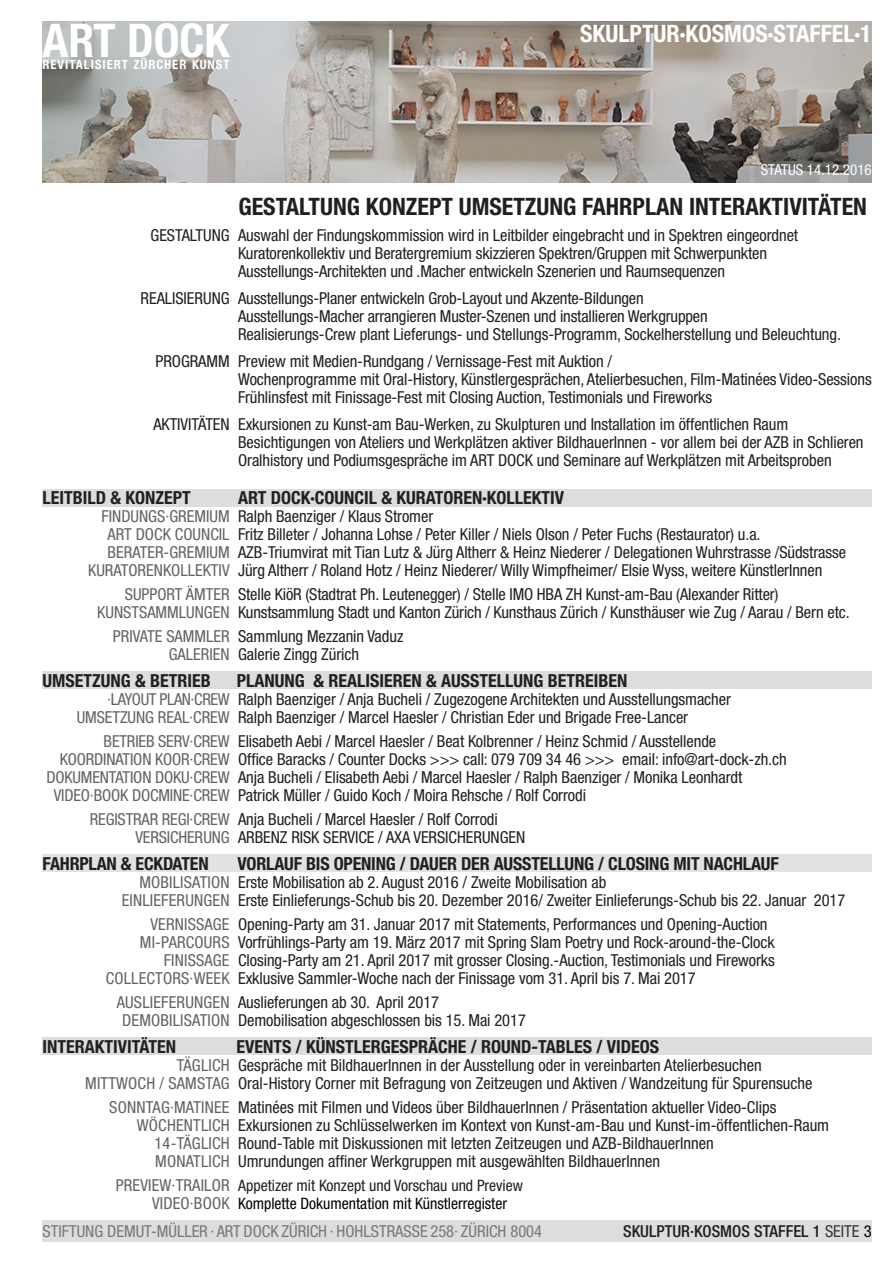
<style>
.page{position:relative;width:893px;height:1263px;background:#fff}
.page>*{position:absolute;margin:0;border:0;box-sizing:border-box;transform-origin:0 0}
.t1{font:700 condensed 46.5px "Helvetica Neue LT Std";color:#fff}
.t2{font:700 condensed 24px "Helvetica Neue LT Std";color:#231f20}
.t3{font:700 condensed 24px "Helvetica Neue LT Std";color:#fff}
.t4{font:700 condensed 18px "Helvetica Neue LT Std";color:#231f20}
.t5{font:condensed 16.5px "Helvetica Neue LT Std";letter-spacing:-.005em;color:#231f20}
.t6{font:condensed 16.5px/18px "Helvetica Neue LT Std";color:#636366;text-align:right}
.t7{font:condensed 16.5px "Helvetica Neue LT Std";color:#76787b}
.t8{font:500 condensed 16.5px "Helvetica Neue LT Std";color:#231f20}
.t9{font:condensed 16.5px "Helvetica Neue LT Std";letter-spacing:-.025em;color:#636366}
.t10{font:condensed 15.75px "Helvetica Neue LT Std";color:#000}
.t11{font:condensed 15.75px "Helvetica Neue LT Std";color:#231f20}
.t12{font:condensed 15px "Helvetica Neue LT Std";color:#fff}
.t13{font:700 condensed 12.75px "Helvetica Neue LT Std";letter-spacing:.075em;color:#fff}
.s1{font-weight:400;color:#3b3532}
.s2{font-weight:400;color:#000}
</style>
<div class="page">
<div style="left:43px;top:1220px;width:829px;height:22px;background:#dcdddf"></div>
<img style="left:43px;top:21px;width:829px;height:162px">
<div style="left:43px;top:855px;width:829px;height:17px;background:#e1e2e4"></div>
<div style="left:43px;top:1037px;width:829px;height:17px;background:#dcdddf"></div>
<div style="left:43px;top:489px;width:829px;height:17px;background:#dcdddf"></div>
<div style="left:43px;top:672px;width:829px;height:17px;background:#dcdddf"></div>
<p class="t1" style="left:43px;top:13px;width:189px">ART DOCK</p>
<p class="t13" style="left:43px;top:57px;width:189px">REVITALISIERT ZÜRCHER KUNST</p>
<p class="t3" style="left:580px;top:19px;width:293px">SKULPTUR·KOSMOS·STAFFEL·1</p>
<p class="t12" style="left:761px;top:161px;width:112px">STATUS 14.12.2016</p>
<p class="t2" style="left:238px;top:192px;width:630px">GESTALTUNG KONZEPT UMSETZUNG FAHRPLAN INTERAKTIVITÄTEN</p>
<p class="t5" style="left:151px;top:226px;width:81px">GESTALTUNG</p>
<p class="t5" style="left:141px;top:289px;width:90px">REALISIERUNG</p>
<p class="t5" style="left:156px;top:352px;width:76px">PROGRAMM</p>
<p class="t5" style="left:153px;top:415px;width:78px">AKTIVITÄTEN</p>
<p class="t5" style="left:238px;top:226px;width:562px">Auswahl der Findungskommission wird in Leitbilder eingebracht und in Spektren eingeordnet</p>
<p class="t5" style="left:238px;top:244px;width:530px">Kuratorenkollektiv und Beratergremium skizzieren Spektren/Gruppen mit Schwerpunkten</p>
<p class="t5" style="left:238px;top:262px;width:488px">Ausstellungs-Architekten und .Macher entwickeln Szenerien und Raumsequenzen</p>
<p class="t5" style="left:238px;top:289px;width:407px">Ausstellungs-Planer entwickeln Grob-Layout und Akzente-Bildungen</p>
<p class="t5" style="left:238px;top:307px;width:471px">Ausstellungs-Macher arrangieren Muster-Szenen und installieren Werkgruppen</p>
<p class="t5" style="left:238px;top:325px;width:604px">Realisierungs-Crew plant Lieferungs- und Stellungs-Programm, Sockelherstellung und Beleuchtung.</p>
<p class="t5" style="left:238px;top:352px;width:375px">Preview mit Medien-Rundgang / Vernissage-Fest mit Auktion /</p>
<p class="t5" style="left:238px;top:370px;width:635px">Wochenprogramme mit Oral-History, Künstlergesprächen, Atelierbesuchen, Film-Matinées Video-Sessions</p>
<p class="t5" style="left:238px;top:388px;width:476px">Frühlinsfest mit Finissage-Fest mit Closing Auction, Testimonials und Fireworks</p>
<p class="t5" style="left:238px;top:415px;width:552px">Exkursionen zu Kunst-am Bau-Werken, zu Skulpturen und Installation im öffentlichen Raum</p>
<p class="t5" style="left:238px;top:433px;width:627px">Besichtigungen von Ateliers und Werkplätzen aktiver BildhauerInnen - vor allem bei der AZB in Schlieren</p>
<p class="t5" style="left:238px;top:451px;width:595px">Oralhistory und Podiumsgespräche im ART DOCK und Seminare auf Werkplätzen mit Arbeitsproben</p>
<p class="t4" style="left:43px;top:487px;width:150px">LEITBILD &amp; KONZEPT</p>
<p class="t4" style="left:238px;top:487px;width:327px">ART DOCK·COUNCIL &amp; KURATOREN·KOLLEKTIV</p>
<p class="t6" style="left:102px;top:507px;width:130px">FINDUNGS·GREMIUM</p>
<p class="t6" style="left:108px;top:525px;width:123px">ART DOCK COUNCIL</p>
<p class="t6" style="left:108px;top:543px;width:123px">BERATER-GREMIUM</p>
<p class="t6" style="left:88px;top:561px;width:143px">KURATORENKOLLEKTIV</p>
<p class="t6" style="left:125px;top:585px;width:106px">SUPPORT ÄMTER</p>
<p class="t6" style="left:97px;top:603px;width:134px">KUNSTSAMMLUNGEN</p>
<p class="t6" style="left:113px;top:627px;width:118px">PRIVATE SAMMLER</p>
<p class="t6" style="left:169px;top:645px;width:62px">GALERIEN</p>
<p class="t9" style="left:107px;top:689px;width:124px">·LAYOUT PLAN·CREW</p>
<p class="t6" style="left:77px;top:708px;width:154px">UMSETZUNG REAL·CREW</p>
<p class="t6" style="left:104px;top:732px;width:128px">BETRIEB SERV·CREW</p>
<p class="t6" style="left:46px;top:750px;width:185px">KOORDINATION KOOR·CREW<br>DOKUMENTATION DOKU·CREW</p>
<p class="t6" style="left:54px;top:786px;width:177px">VIDEO·BOOK DOCMINE·CREW</p>
<p class="t6" style="left:90px;top:810px;width:141px">REGISTRAR REGI·CREW</p>
<p class="t6" style="left:135px;top:828px;width:96px">VERSICHERUNG</p>
<p class="t5" style="left:238px;top:507px;width:197px">Ralph Baenziger / Klaus Stromer</p>
<p class="t5" style="left:238px;top:525px;width:524px">Fritz Billeter / Johanna Lohse / Peter Killer / Niels Olson / Peter Fuchs (Restaurator) u.a.</p>
<p class="t5" style="left:238px;top:543px;width:609px">AZB-Triumvirat mit Tian Lutz &amp; Jürg Altherr &amp; Heinz Niederer / Delegationen Wuhrstrasse /Südstrasse</p>
<p class="t5" style="left:238px;top:561px;width:586px">Jürg Altherr / Roland Hotz / Heinz Niederer/ Willy Wimpfheimer/ Elsie Wyss, weitere KünstlerInnen</p>
<p class="t5" style="left:238px;top:585px;width:542px">Stelle KiöR (Stadtrat Ph. Leutenegger) / Stelle IMO HBA ZH Kunst-am-Bau (Alexander Ritter)</p>
<p class="t5" style="left:238px;top:603px;width:613px">Kunstsammlung Stadt und Kanton Zürich / Kunsthaus Zürich / Kunsthäuser wie Zug / Aarau / Bern etc.</p>
<p class="t5" style="left:238px;top:627px;width:167px">Sammlung Mezzanin Vaduz</p>
<p class="t5" style="left:238px;top:645px;width:122px">Galerie Zingg Zürich</p>
<p class="t4" style="left:43px;top:669px;width:170px">UMSETZUNG &amp; BETRIEB</p>
<p class="t4" style="left:237px;top:669px;width:392px">PLANUNG &amp; REALISIEREN &amp; AUSSTELLUNG BETREIBEN</p>
<p class="t5" style="left:238px;top:689px;width:494px">Ralph Baenziger / Anja Bucheli / Zugezogene Architekten und Ausstellungsmacher</p>
<p class="t5" style="left:238px;top:707px;width:452px">Ralph Baenziger / Marcel Haesler / Christian Eder und Brigade Free-Lancer</p>
<p class="t5" style="left:238px;top:731px;width:480px">Elisabeth Aebi / Marcel Haesler / Beat Kolbrenner / Heinz Schmid / Ausstellende</p>
<p class="t5" style="left:238px;top:749px;width:550px">Office Baracks / Counter Docks &gt;&gt;&gt; call: 079 709 34 46 &gt;&gt;&gt; email: info@art-dock-zh.ch</p>
<p class="t5" style="left:238px;top:767px;width:506px">Anja Bucheli / Elisabeth Aebi / Marcel Haesler / Ralph Baenziger / Monika Leonhardt</p>
<p class="t5" style="left:238px;top:785px;width:349px">Patrick Müller / Guido Koch / Moira Rehsche / Rolf Corrodi</p>
<p class="t5" style="left:238px;top:809px;width:261px">Anja Bucheli / Marcel Haesler / Rolf Corrodi</p>
<p class="t5" style="left:238px;top:827px;width:289px">ARBENZ RISK SERVICE / AXA VERSICHERUNGEN</p>
<p class="t4" style="left:43px;top:852px;width:168px">FAHRPLAN &amp; ECKDATEN</p>
<p class="t4" style="left:237px;top:852px;width:543px">VORLAUF BIS OPENING / DAUER DER AUSSTELLUNG / CLOSING MIT NACHLAUF</p>
<p class="t6" style="left:139px;top:873px;width:92px">MOBILISATION</p>
<p class="t6" style="left:122px;top:891px;width:109px">EINLIEFERUNGEN</p>
<p class="t6" style="left:151px;top:915px;width:81px">VERNISSAGE</p>
<p class="t6" style="left:140px;top:933px;width:91px">MI-PARCOURS</p>
<p class="t6" style="left:164px;top:951px;width:67px">FINISSAGE</p>
<p class="t6" style="left:106px;top:969px;width:125px">COLLECTORS·WEEK</p>
<p class="t6" style="left:117px;top:993px;width:114px">AUSLIEFERUNGEN</p>
<p class="t6" style="left:122px;top:1011px;width:109px">DEMOBILISATION</p>
<p class="t5" style="left:238px;top:872px;width:370px">Erste Mobilisation ab 2. August 2016 / Zweite Mobilisation ab</p>
<p class="t5" style="left:238px;top:890px;width:609px">Erste Einlieferungs-Schub bis 20. Dezember 2016/ Zweiter Einlieferungs-Schub bis 22. Januar 2017</p>
<p class="t5" style="left:238px;top:914px;width:531px">Opening-Party am 31. Januar 2017 mit Statements, Performances und Opening-Auction</p>
<p class="t5" style="left:238px;top:932px;width:538px">Vorfrühlings-Party am 19. März 2017 mit Spring Slam Poetry und Rock-around-the-Clock</p>
<p class="t5" style="left:238px;top:950px;width:538px">Closing-Party am 21. April 2017 mit grosser Closing.-Auction, Testimonials und Fireworks</p>
<p class="t5" style="left:238px;top:968px;width:459px">Exklusive Sammler-Woche nach der Finissage vom 31. April bis 7. Mai 2017</p>
<p class="t5" style="left:238px;top:992px;width:203px">Auslieferungen ab 30. April 2017</p>
<p class="t5" style="left:238px;top:1010px;width:289px">Demobilisation abgeschlossen bis 15. Mai 2017</p>
<p class="t5" style="left:238px;top:1055px;width:525px">Gespräche mit BildhauerInnen in der Ausstellung oder in vereinbarten Atelierbesuchen</p>
<p class="t5" style="left:238px;top:1073px;width:576px">Oral-History Corner mit Befragung von Zeitzeugen und Aktiven / Wandzeitung für Spurensuche</p>
<p class="t5" style="left:238px;top:1097px;width:540px">Matinées mit Filmen und Videos über BildhauerInnen / Präsentation aktueller Video-Clips</p>
<p class="t5" style="left:238px;top:1115px;width:593px">Exkursionen zu Schlüsselwerken im Kontext von Kunst-am-Bau und Kunst-im-öffentlichen-Raum</p>
<p class="t5" style="left:238px;top:1133px;width:477px">Round-Table mit Diskussionen mit letzten Zeitzeugen und AZB-BildhauerInnen</p>
<p class="t5" style="left:238px;top:1151px;width:423px">Umrundungen affiner Werkgruppen mit ausgewählten BildhauerInnen</p>
<p class="t11" style="left:238px;top:1176px;width:286px">Appetizer mit Konzept und Vorschau und Preview</p>
<p class="t10" style="left:238px;top:1194px;width:270px">Komplette Dokumentation mit Künstlerregister</p>
<p class="t4" style="left:43px;top:1035px;width:135px">INTERAKTIVITÄTEN</p>
<p class="t4" style="left:237px;top:1035px;width:424px">EVENTS / KÜNSTLERGESPRÄCHE / ROUND-TABLES / VIDEOS</p>
<p class="t6" style="left:177px;top:1056px;width:54px">TÄGLICH</p>
<p class="t6" style="left:85px;top:1074px;width:146px">MITTWOCH / SAMSTAG</p>
<p class="t6" style="left:109px;top:1098px;width:122px">SONNTAG·MATINEE</p>
<p class="t6" style="left:137px;top:1116px;width:94px">WÖCHENTLICH</p>
<p class="t6" style="left:155px;top:1134px;width:77px">14-TÄGLICH</p>
<p class="t6" style="left:155px;top:1152px;width:76px">MONATLICH</p>
<p class="t6" style="left:116px;top:1176px;width:115px">PREVIEW·TRAILOR</p>
<p class="t6" style="left:152px;top:1194px;width:79px">VIDEO·BOOK</p>
<p class="t7" style="left:43px;top:1221px;width:501px">STIFTUNG DEMUT-MÜLLER · ART DOCK ZÜRICH · HOHLSTRASSE 258· ZÜRICH 8004</p>
<p class="t8" style="left:623px;top:1221px;width:250px">SKULPTUR·KOSMOS STAFFEL 1 <span class="s1">SEITE</span> <span class="s2">3</span></p>
</div>
